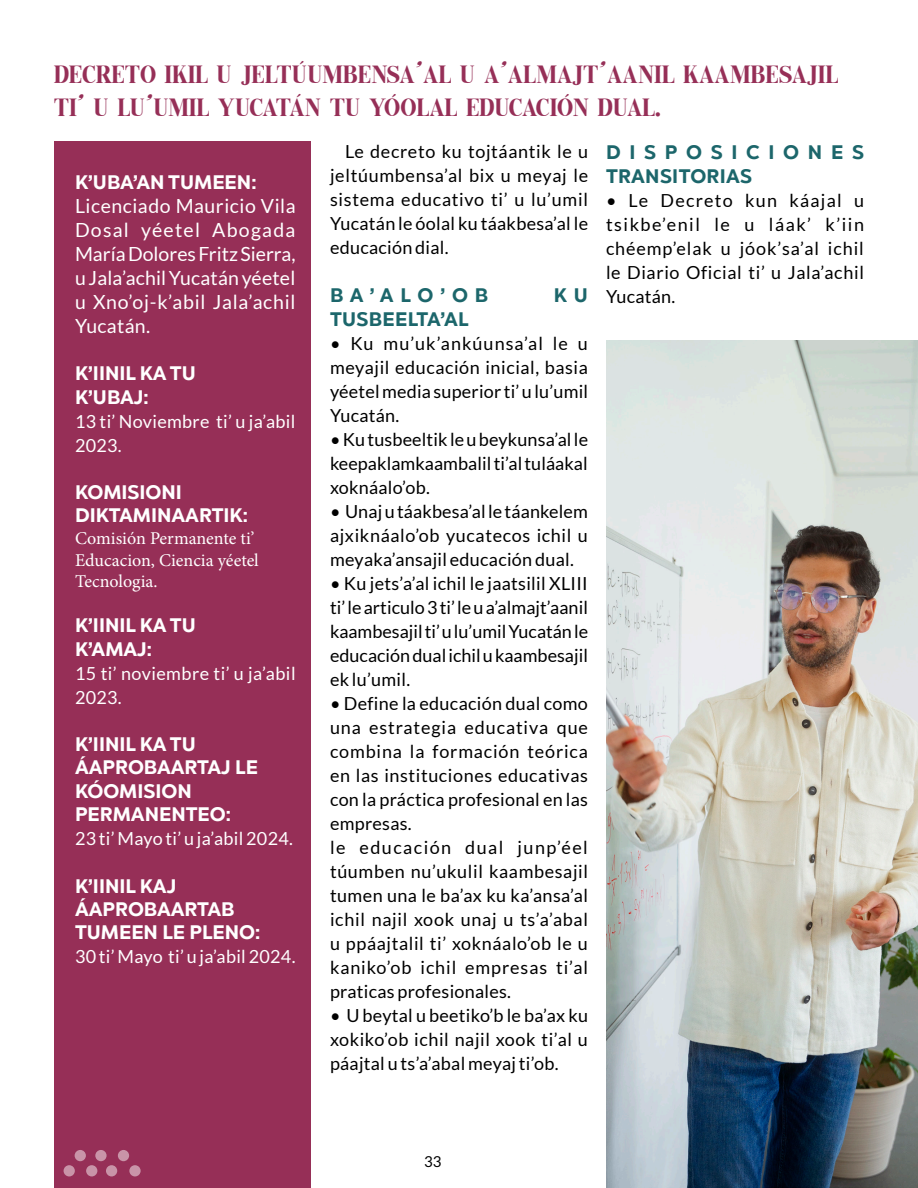
<style>
.page{position:relative;width:918px;height:1188px;background:#fff}
.page>*{position:absolute;margin:0;border:0;box-sizing:border-box;transform-origin:0 0}
.t1{font:25.5px/33px "The Billion Butterfly";color:#962f57}
.t2{font:700 19.5px/23.4px "Chronica Pro";color:#fff}
.t3{font:19.5px/24px "Lato";letter-spacing:.01em;color:#fff;text-align:justify}
.t4{font:700 19.5px/24px "Chronica Pro";letter-spacing:.44em;color:#1c666b}
.t5{font:700 19.5px "Chronica Pro";letter-spacing:.015em;color:#1c666b}
.t6{font:18px/24px "Lato";letter-spacing:.02em;color:#000;text-align:justify}
.t7{font:18px/24px "Lato";letter-spacing:.015em;color:#fff}
.t8{font:18px/21.6px "Minion Pro";color:#fff}
.t9{font:15px "Lato";color:#000}
</style>
<div class="page">
<div style="left:55px;top:142px;width:256px;height:1046px;background:#962f57"></div>
<img style="left:606px;top:340px;width:312px;height:848px">
<svg style="left:64px;top:1150px;width:77px;height:26px"></svg>
<h1 class="t1" style="left:54px;top:59px;width:786px">DECRETO IKIL U JELTÚUMBENSA’AL U A’ALMAJT’AANIL KAAMBESAJIL<br>TI’ U LU’UMIL YUCATÁN TU YÓOLAL EDUCACIÓN DUAL.</h1>
<p class="t6" style="left:330px;top:140px;width:260px;text-indent:15px">Le decreto ku tojtáantik le u jeltúumbensa’al bix u meyaj le sistema educativo ti’ u lu’umil Yucatán le óolal ku táakbesa’al le educación dial.</p>
<p class="t5" style="left:330px;top:283px;width:160px">BA’ALO’OB</p>
<p class="t5" style="left:554px;top:283px;width:36px">K U</p>
<p class="t5" style="left:330px;top:307px;width:140px">TUSBEELTA’AL</p>
<p class="t6" style="left:330px;top:332px;width:260px">• Ku mu’uk’ankúunsa’al le u meyajil educación inicial, basia yéetel media superior ti’ u lu’umil Yucatán.</p>
<p class="t6" style="left:330px;top:428px;width:260px">• Ku tusbeeltik le u beykunsa’al le keepaklamkaambalil ti’al tuláakal xoknáalo’ob.</p>
<p class="t6" style="left:330px;top:500px;width:259px">• Unaj u táakbesa’al le táankelem ajxiknáalo’ob yucatecos ichil u meyaka’ansajil educación dual.</p>
<p class="t6" style="left:330px;top:572px;width:260px">• Ku jets’a’al ichil le jaatsilil XLIII ti’ le articulo 3 ti’ le u a’almajt’aanil kaambesajil ti’ u lu’umil Yucatán le educación dual ichil u kaambesajil ek lu’umil.</p>
<p class="t6" style="left:330px;top:692px;width:260px;text-align:left">• Define la educación dual como una estrategia educativa que combina la formación teórica en las instituciones educativas con la práctica profesional en las empresas.<br>le educación dual junp’éel túumben nu’ukulil kaambesajil tumen una le ba’ax ku ka’ansa’al ichil najil xook unaj u ts’a’abal u ppáajtalil ti’ xoknáalo’ob le u kaniko’ob ichil empresas ti’al praticas profesionales.</p>
<p class="t6" style="left:330px;top:1004px;width:260px">• U beytal u beetiko’b le ba’ax ku xokiko’ob ichil najil xook ti’al u páajtal u ts’a’abal meyaj ti’ob.</p>
<p class="t4" style="left:606px;top:140px;width:260px">DISPOSICIONES<br>TRANSITORIAS</p>
<p class="t6" style="left:606px;top:188px;width:260px">• Le Decreto kun káajal u tsikbe’enil le u láak’ k’iin chéemp’elak u jóok’sa’al ichil le Diario Oficial ti’ u Jala’achil Yucatán.</p>
<p class="t2" style="left:75px;top:170px;width:183px">K’UBA’AN TUMEEN:</p>
<p class="t3" style="left:75px;top:194px;width:222px">Licenciado Mauricio Vila Dosal yéetel Abogada María Dolores Fritz Sierra, u Jala’achil Yucatán yéetel u Xno’oj-k’abil Jala’achil Yucatán.</p>
<p class="t2" style="left:75px;top:362px;width:122px">K’IINIL KA TU<br>K’UBAJ:</p>
<p class="t7" style="left:75px;top:409px;width:222px">13 ti’ Noviembre ti’ u ja’abil<br>2023.</p>
<p class="t2" style="left:75px;top:480px;width:174px">KOMISIONI<br>DIKTAMINAARTIK:</p>
<p class="t8" style="left:75px;top:528px;width:185px">Comisión Permanente ti’<br>Educacion, Ciencia yéetel<br>Tecnologia.</p>
<p class="t2" style="left:75px;top:613px;width:122px">K’IINIL KA TU<br>K’AMAJ:</p>
<p class="t7" style="left:75px;top:661px;width:222px">15 ti’ noviembre ti’ u ja’abil<br>2023.</p>
<p class="t2" style="left:75px;top:732px;width:185px">K’IINIL KA TU<br>ÁAPROBAARTAJ LE<br>KÓOMISION<br>PERMANENTEO:</p>
<p class="t7" style="left:75px;top:827px;width:219px">23 ti’ Mayo ti’ u ja’abil 2024.</p>
<p class="t2" style="left:75px;top:874px;width:187px">K’IINIL KAJ<br>ÁAPROBAARTAB<br>TUMEEN LE PLENO:</p>
<p class="t7" style="left:75px;top:945px;width:222px">30 ti’ Mayo ti’ u ja’abil 2024.</p>
<p class="t9" style="left:424px;top:1153px;width:19px">33</p>
</div>
